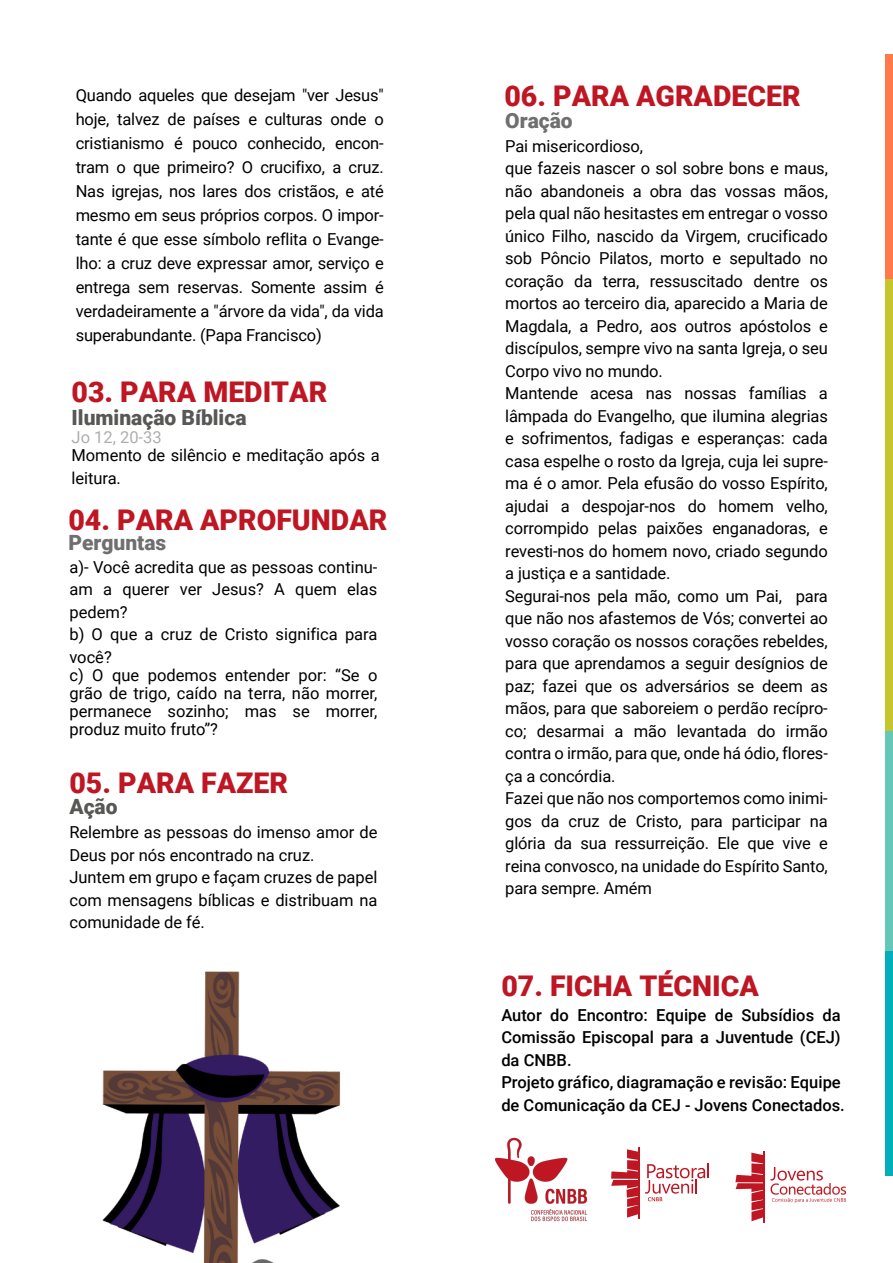
<style>
.page{position:relative;width:893px;height:1263px;background:#fff}
.page>*{position:absolute;margin:0;border:0;box-sizing:border-box;transform-origin:0 0}
.t1{font:900 28.5px "Roboto";color:#be1622}
.t2{font:900 21px "Roboto";color:#575756}
.t3{font:900 21px "Roboto";color:#706f6f}
.t4{font:16.5px/22.5px "Roboto";letter-spacing:-.01em;color:#000}
.t5{font:500 16.5px/22.5px "Roboto";color:#000}
.t6{font:16.5px "Roboto";color:#aeaeae}
</style>
<div class="page">
<img style="left:102px;top:971px;width:745px;height:292px">
<div style="left:885px;top:54px;width:8px;height:1122px;background:#c6c62c"></div>
<div style="left:885px;top:55px;width:8px;height:224px;background:#ff794b"></div>
<div style="left:885px;top:731px;width:8px;height:224px;background:#64c7b8"></div>
<div style="left:885px;top:951px;width:8px;height:224px;background:#00aebc"></div>
<svg style="left:699px;top:1163px;width:10px;height:38px"></svg>
<svg style="left:735px;top:1152px;width:29px;height:69px"></svg>
<hr style="left:764px;top:1151px;width:1px;height:72px;background:#be1622">
<svg style="left:770px;top:1167px;width:76px;height:36px"></svg>
<img style="left:384px;top:1054px;width:315px;height:209px">
<p class="t4" style="left:76px;top:82px;width:310px;line-height:24px;text-align:justify">Quando aqueles que desejam "ver Jesus" hoje, talvez de países e culturas onde o cristianismo é pouco conhecido, encon&shy;tram o que primeiro? O crucifixo, a cruz.<br>Nas igrejas, nos lares dos cristãos, e até mesmo em seus próprios corpos. O impor&shy;tante é que esse símbolo reflita o Evange&shy;lho: a cruz deve expressar amor, serviço e entrega sem reservas. Somente assim é verdadeiramente a "árvore da vida", da vida superabundante. (Papa Francisco)</p>
<h1 class="t1" style="left:72px;top:372px;width:257px">03. PARA MEDITAR</h1>
<p class="t2" style="left:72px;top:403px;width:176px">Iluminação Bíblica</p>
<p class="t6" style="left:72px;top:425px;width:92px">Jo 12, 20-33</p>
<p class="t4" style="left:72px;top:443px;width:310px">Momento de silêncio e meditação após a leitura.</p>
<h1 class="t1" style="left:68px;top:499px;width:320px">04. PARA APROFUNDAR</h1>
<p class="t3" style="left:68px;top:527px;width:99px">Perguntas</p>
<p class="t4" style="left:69px;top:555px;width:310px">a)- Você acredita que as pessoas continu&shy;am a querer ver Jesus? A quem elas pedem?<br>b) O que a cruz de Cristo significa para você?</p>
<p class="t4" style="left:69px;top:665px;width:310px;line-height:18px;text-align:justify">c) O que podemos entender por: “Se o grão de trigo, caído na terra, não morrer, permanece sozinho; mas se morrer, produz muito fruto”?</p>
<h1 class="t1" style="left:69px;top:763px;width:220px">05. PARA FAZER</h1>
<p class="t2" style="left:69px;top:791px;width:50px">Ação</p>
<p class="t4" style="left:69px;top:820px;width:310px">Relembre as pessoas do imenso amor de<br>Deus por nós encontrado na cruz.<br>Juntem em grupo e façam cruzes de papel com mensagens bíblicas e distribuam na comunidade de fé.</p>
<h1 class="t1" style="left:504px;top:76px;width:298px">06. PARA AGRADECER</h1>
<p class="t3" style="left:505px;top:106px;width:69px">Oração</p>
<p class="t4" style="left:505px;top:134px;width:324px">Pai misericordioso,<br>que fazeis nascer o sol sobre bons e maus, não abandoneis a obra das vossas mãos, pela qual não hesitastes em entregar o vosso único Filho, nascido da Virgem, crucificado sob Pôncio Pilatos, morto e sepultado no coração da terra, ressuscitado dentre os mortos ao terceiro dia, aparecido a Maria de Magdala, a Pedro, aos outros apóstolos e discípulos, sempre vivo na santa Igreja, o seu Corpo vivo no mundo.<br>Mantende acesa nas nossas famílias a lâmpada do Evangelho, que ilumina alegrias e sofrimentos, fadigas e esperanças: cada casa espelhe o rosto da Igreja, cuja lei supre&shy;ma é o amor. Pela efusão do vosso Espírito, ajudai a despojar-nos do homem velho, corrompido pelas paixões enganadoras, e revesti-nos do homem novo, criado segundo a justiça e a santidade.<br>Segurai-nos pela mão, como um Pai, para que não nos afastemos de Vós; convertei ao vosso coração os nossos corações rebeldes, para que aprendamos a seguir desígnios de paz; fazei que os adversários se deem as mãos, para que saboreiem o perdão recípro&shy;co; desarmai a mão levantada do irmão contra o irmão, para que, onde há ódio, flores&shy;ça a concórdia.<br>Fazei que não nos comportemos como inimi&shy;gos da cruz de Cristo, para participar na glória da sua ressurreição. Ele que vive e reina convosco, na unidade do Espírito Santo, para sempre. Amém</p>
<h1 class="t1" style="left:501px;top:965px;width:259px">07. FICHA TÉCNICA</h1>
<p class="t5" style="left:501px;top:1003px;width:345px">Autor do Encontro: Equipe de Subsídios da Comissão Episcopal para a Juventude (CEJ) da CNBB.<br>Projeto gráfico, diagramação e revisão: Equipe de Comunicação da CEJ - Jovens Conectados.</p>
</div>
